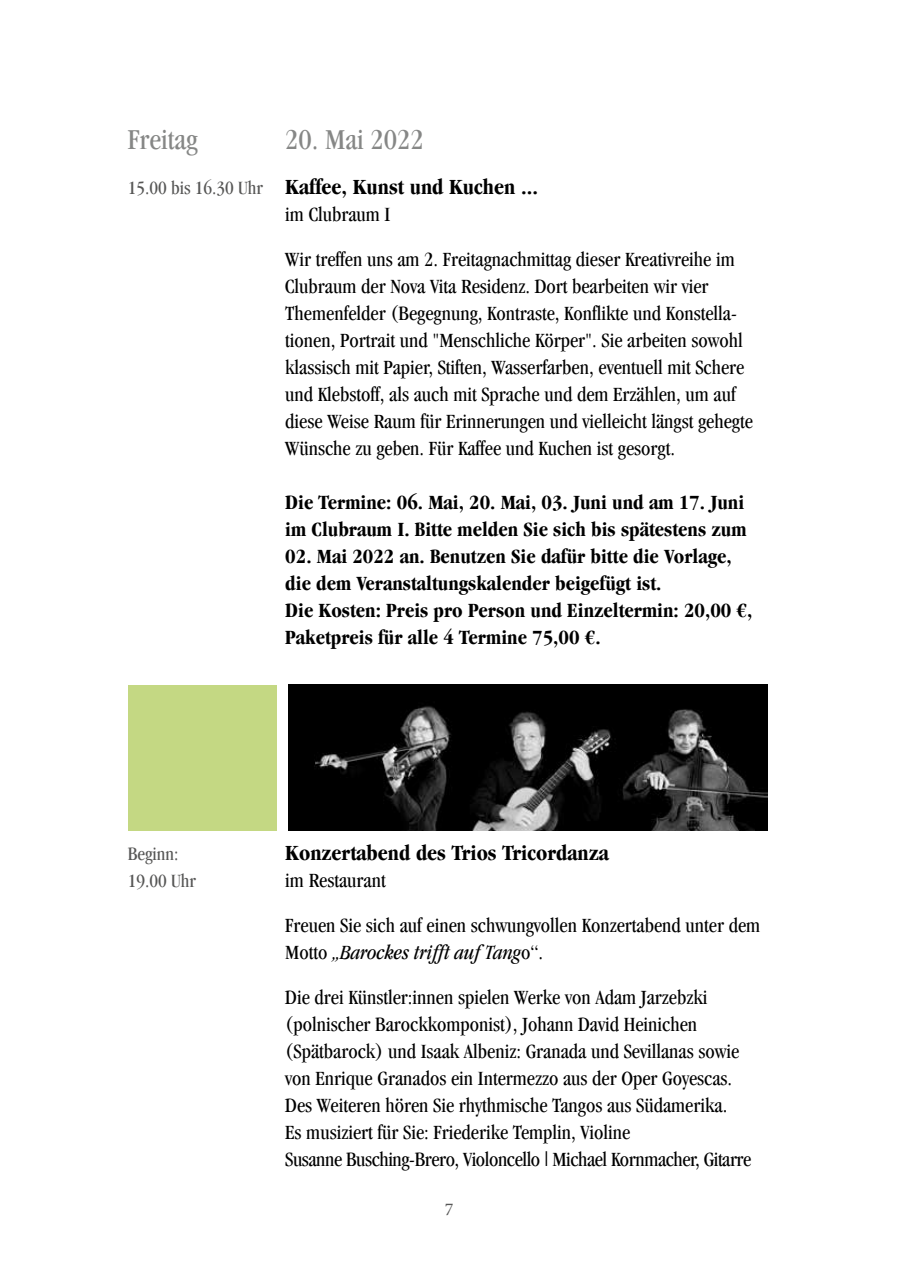
<style>
.page{position:relative;width:898px;height:1272px;background:#fff}
.page>*{position:absolute;margin:0;border:0;box-sizing:border-box;transform-origin:0 0}
.t1{font:condensed 30px "Garamond";color:#868786}
.t2{font:700 condensed 22.5px "Garamond";color:#000}
.t3{font:condensed 21px/27px "Garamond";color:#000}
.t4{font:700 condensed 21px/27px "Garamond";color:#000}
.t5{font:condensed 19.5px "Garamond";color:#565655}
.t6{font:18px "Minion Pro";color:#565655}
.s1{font-weight:400;font-size:19.5px;color:#565655}
.s2{font-style:italic}
</style>
<div class="page">
<div style="left:128px;top:685px;width:148px;height:145px;background:#c4d883"></div>
<img style="left:288px;top:685px;width:479px;height:145px">
<h1 class="t1" style="left:128px;top:123px;width:71px">Freitag</h1>
<h1 class="t1" style="left:285px;top:123px;width:140px">20. Mai 2022</h1>
<p class="t2" style="left:128px;top:174px;width:411px"><span class="s1">15.00 bis 16.30 Uhr</span> Kaffee, Kunst und Kuchen ...</p>
<p class="t3" style="left:285px;top:191px;width:450px;line-height:45px">im Clubraum I<br>Wir treffen uns am 2. Freitagnachmittag dieser Kreativreihe im</p>
<p class="t3" style="left:285px;top:272px;width:469px">Clubraum der Nova Vita Residenz. Dort bearbeiten wir vier Themenfelder (Begegnung, Kontraste, Konflikte und Konstella&shy;tionen, Portrait und "Menschliche Körper". Sie arbeiten sowohl klassisch mit Papier, Stiften, Wasserfarben, eventuell mit Schere und Klebstoff, als auch mit Sprache und dem Erzählen, um auf diese Weise Raum für Erinnerungen und vielleicht längst gehegte Wünsche zu geben. Für Kaffee und Kuchen ist gesorgt.</p>
<p class="t4" style="left:285px;top:489px;width:462px">Die Termine: 06. Mai, 20. Mai, 03. Juni und am 17. Juni im Clubraum I. Bitte melden Sie sich bis spätestens zum</p>
<p class="t4" style="left:285px;top:543px;width:468px">02. Mai 2022 an. Benutzen Sie dafür bitte die Vorlage, die dem Veranstaltungskalender beigefügt ist.<br>Die Kosten: Preis pro Person und Einzeltermin: 20,00 €, Paketpreis für alle 4 Termine 75,00 €.</p>
<p class="t5" style="left:128px;top:843px;width:52px">Beginn:</p>
<p class="t2" style="left:285px;top:840px;width:325px">Konzertabend des Trios Tricordanza</p>
<p class="t5" style="left:128px;top:870px;width:70px">19.00 Uhr</p>
<p class="t3" style="left:285px;top:857px;width:476px;line-height:45px">im Restaurant<br>Freuen Sie sich auf einen schwungvollen Konzertabend unter dem</p>
<p class="t3" style="left:285px;top:929px;width:423px;line-height:45px">Motto <span class="s2">„Barockes trifft auf Tang</span>o“.<br>Die drei Künstler:innen spielen Werke von Adam Jarzebzki</p>
<p class="t3" style="left:285px;top:1010px;width:467px">(polnischer Barockkomponist), Johann David Heinichen (Spätbarock) und Isaak Albeniz: Granada und Sevillanas sowie von Enrique Granados ein Intermezzo aus der Oper Goyescas.<br>Des Weiteren hören Sie rhythmische Tangos aus Südamerika.<br>Es musiziert für Sie: Friederike Templin, Violine<br>Susanne Busching-Brero, Violoncello | Michael Kornmacher, Gitarre</p>
<p class="t6" style="left:444px;top:1196px;width:10px">7</p>
</div>
